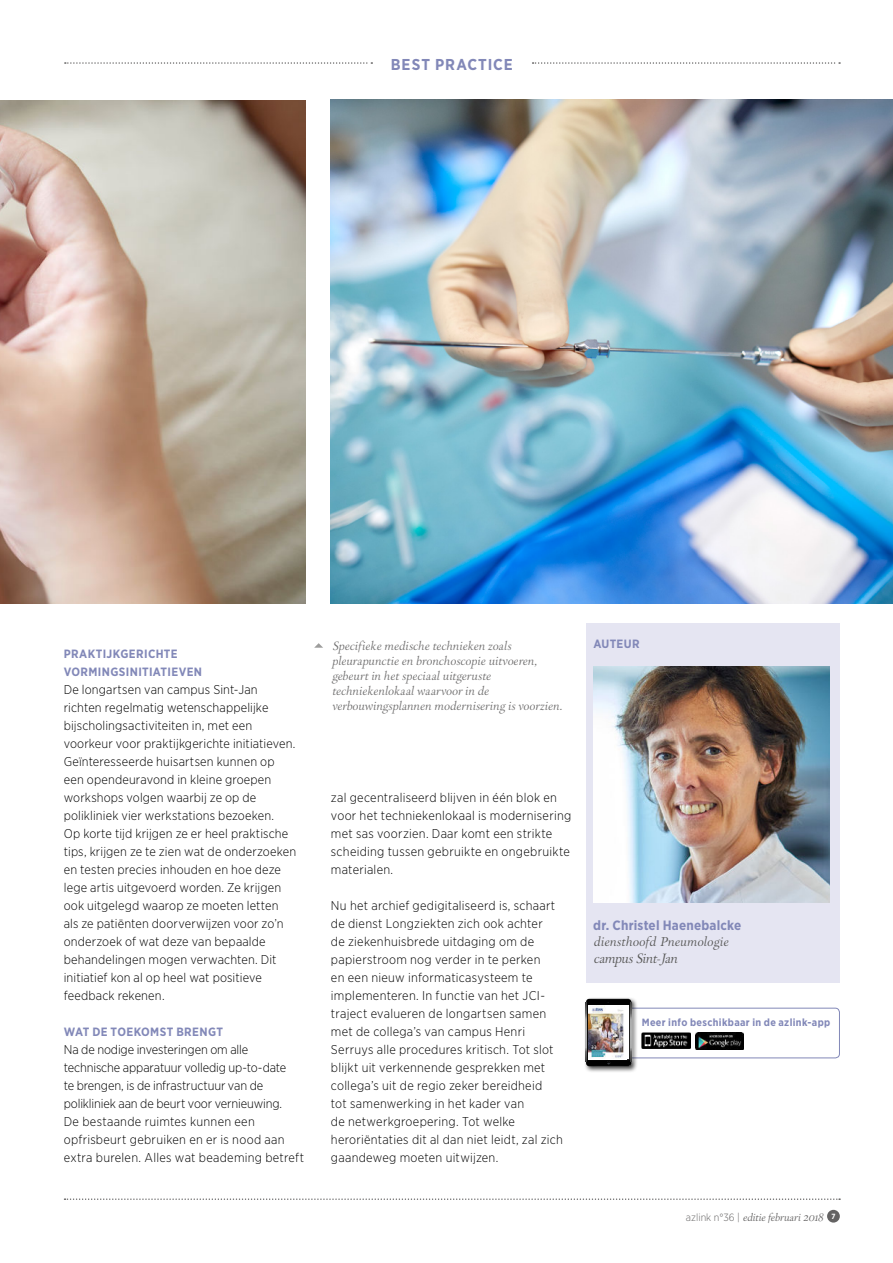
<style>
.page{position:relative;width:893px;height:1263px;background:#fff}
.page>*{position:absolute;margin:0;border:0;box-sizing:border-box;transform-origin:0 0}
.t1{font:700 15.75px "Gotham Narrow";letter-spacing:.06em;color:#8288b8}
.t2{font:700 13.5px "Gotham Narrow";letter-spacing:.015em;color:#8288b8}
.t3{font:300 13.5px "Park Lane";letter-spacing:-.01em;color:#575756}
.t4{font:300 12.75px/18px "Gotham Narrow";letter-spacing:.015em;color:#000}
.t5{font:300 12.75px/18px "Gotham Narrow";letter-spacing:-.005em;color:#000}
.t6{font:300 12.75px "Park Lane";letter-spacing:.03em;color:#575756}
.t7{font:300 12px/15px "Park Lane";letter-spacing:.02em;color:#706f6f}
.t8{font:700 12px/18px "Gotham Narrow";letter-spacing:.03em;color:#8288b8}
.t9{font:700 10.5px "Gotham Narrow";letter-spacing:.035em;color:#8288b8}
.t10{font:300 10.5px "Park Lane";color:#646363}
.s1{font-family:"Gotham Narrow"}
.s2{font-family:"Gotham Narrow";font-weight:700;font-size:7.5px;color:#fff}
</style>
<div class="page">
<svg style="left:65px;top:1198px;width:775px;height:2px"></svg>
<div style="left:827px;top:1210px;width:13px;height:12px;background:#646363;border-radius:50%"></div>
<img style="left:0;top:100px;width:305px;height:504px">
<img style="left:331px;top:100px;width:562px;height:504px">
<div style="left:586px;top:623px;width:254px;height:360px;background:#e5e5f2"></div>
<img style="left:593px;top:666px;width:236px;height:236px">
<svg style="left:65px;top:62px;width:307px;height:2px"></svg>
<svg style="left:533px;top:62px;width:307px;height:2px"></svg>
<svg style="left:314px;top:643px;width:9px;height:5px"></svg>
<div style="left:595px;top:1008px;width:245px;height:50px;border:1px solid #8288b8;border-radius:4px"></div>
<img style="left:695px;top:1032px;width:49px;height:17px">
<img style="left:642px;top:1032px;width:48px;height:17px">
<div style="left:584px;top:996px;width:54px;height:76px;background:#000;opacity:.75"></div>
<hr style="left:631px;top:1003px;width:1px;height:58px;background:#fff">
<img style="left:586px;top:999px;width:45px;height:67px">
<p class="t1" style="left:391px;top:56px;width:124px">BEST PRACTICE</p>
<p class="t8" style="left:64px;top:645px;width:140px">PRAKTIJKGERICHTE<br>VORMINGSINITIATIEVEN</p>
<p class="t4" style="left:64px;top:681px;width:234px">De longartsen van campus Sint-Jan richten regelmatig wetenschappelijke bijscholingsactiviteiten in, met een voorkeur voor praktijkgerichte initiatieven.<br>Geïnteresseerde huisartsen kunnen op een opendeuravond in kleine groepen workshops volgen waarbij ze op de polikliniek vier werkstations bezoeken.<br>Op korte tijd krijgen ze er heel praktische tips, krijgen ze te zien wat de onderzoeken en testen precies inhouden en hoe deze lege artis uitgevoerd worden. Ze krijgen ook uitgelegd waarop ze moeten letten als ze patiënten doorverwijzen voor zo’n onderzoek of wat deze van bepaalde behandelingen mogen verwachten. Dit initiatief kon al op heel wat positieve feedback rekenen.</p>
<p class="t8" style="left:64px;top:1023px;width:161px">WAT DE TOEKOMST BRENGT</p>
<p class="t5" style="left:64px;top:1041px;width:242px">Na de nodige investeringen om alle technische apparatuur volledig up-to-date<br>te brengen, is de infrastructuur van de polikliniek aan de beurt voor vernieuwing.<br>De bestaande ruimtes kunnen een opfrisbeurt gebruiken en er is nood aan extra burelen. Alles wat beademing betreft</p>
<p class="t7" style="left:332px;top:639px;width:232px">Specifieke medische technieken zoals pleurapunctie en bronchoscopie uitvoeren, gebeurt in het speciaal uitgeruste techniekenlokaal waarvoor in de verbouwingsplannen modernisering is voorzien.</p>
<p class="t8" style="left:593px;top:635px;width:48px">AUTEUR</p>
<p class="t4" style="left:331px;top:789px;width:242px">zal gecentraliseerd blijven in één blok en voor het techniekenlokaal is modernisering met sas voorzien. Daar komt een strikte scheiding tussen gebruikte en ongebruikte materialen.</p>
<p class="t4" style="left:331px;top:897px;width:233px">Nu het archief gedigitaliseerd is, schaart de dienst Longziekten zich ook achter<br>de ziekenhuisbrede uitdaging om de papierstroom nog verder in te perken<br>en een nieuw informaticasysteem te implementeren. In functie van het JCI&shy;traject evalueren de longartsen samen met de collega’s van campus Henri Serruys alle procedures kritisch. Tot slot blijkt uit verkennende gesprekken met collega’s uit de regio zeker bereidheid<br>tot samenwerking in het kader van<br>de netwerkgroepering. Tot welke heroriëntaties dit al dan niet leidt, zal zich gaandeweg moeten uitwijzen.</p>
<p class="t2" style="left:593px;top:918px;width:150px">dr. Christel Haenebalcke</p>
<p class="t6" style="left:593px;top:936px;width:136px">diensthoofd Pneumologie</p>
<p class="t3" style="left:593px;top:952px;width:85px">campus Sint-Jan</p>
<p class="t9" style="left:642px;top:1017px;width:190px">Meer info beschikbaar in de azlink-app</p>
<p class="t10" style="left:686px;top:1212px;width:151px"><span class="s1">azlink n°36 |</span> editie februari 2018 <span class="s2">7</span></p>
</div>
